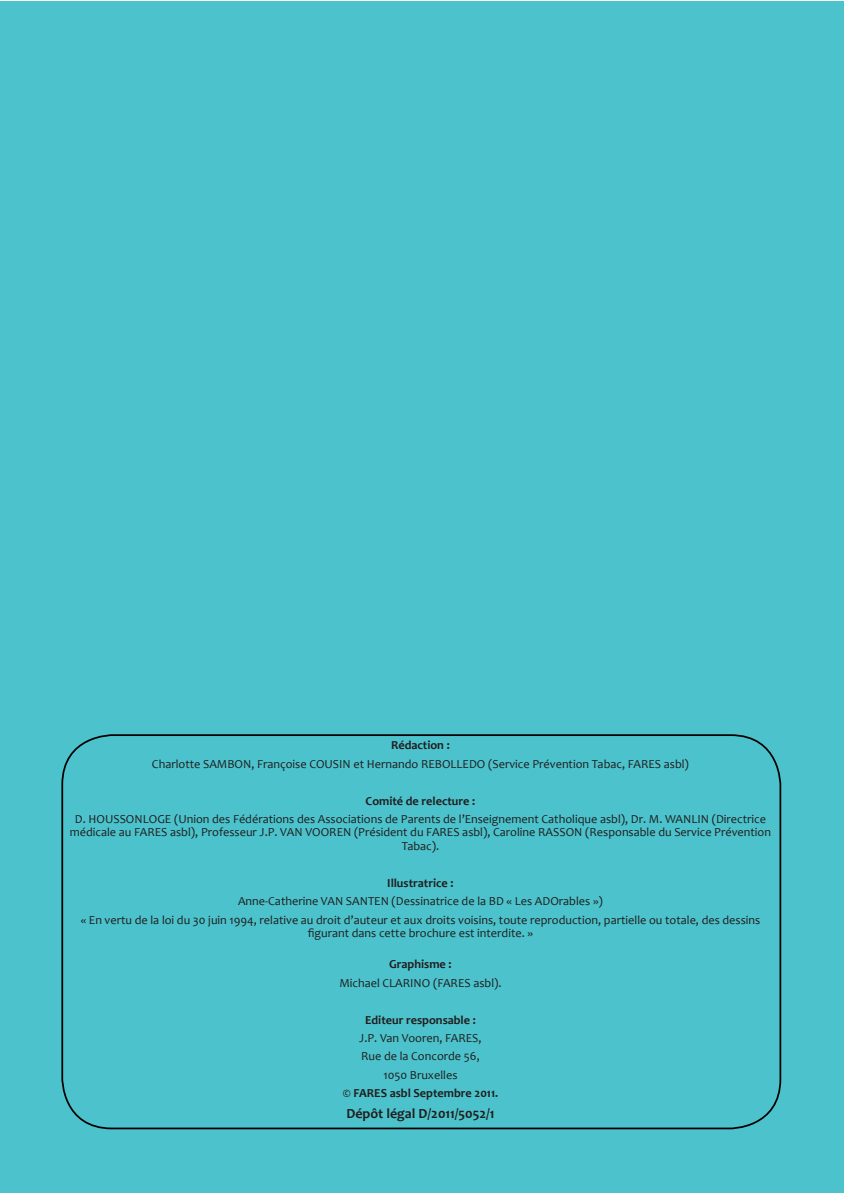
<style>
.page{position:relative;width:844px;height:1193px;background:#fff}
.page>*{position:absolute;margin:0;border:0;box-sizing:border-box;transform-origin:0 0}
.t1{font:700 14px "Candara";color:#201d1e}
.t2{font:12.25px/18.4px "Candara";color:#201d1e;text-align:center}
.t3{font:700 12.25px "Candara";color:#201d1e}
</style>
<div class="page">
<div style="left:0;top:1px;width:843px;height:1191px;background:#4cc3cc"></div>
<div style="left:61px;top:734px;width:719px;height:395px;border:2px solid #000;border-radius:50px"></div>
<p class="t3" style="left:391px;top:737px;width:60px">Rédaction :</p>
<p class="t2" style="left:152px;top:754px;width:538px">Charlotte SAMBON, Françoise COUSIN et Hernando REBOLLEDO (Service Prévention Tabac, FARES asbl)</p>
<p class="t3" style="left:365px;top:792px;width:111px">Comité de relecture :</p>
<p class="t2" style="left:70px;top:812px;width:702px;line-height:13.5px">D. HOUSSONLOGE (Union des Fédérations des Associations de Parents de l’Enseignement Catholique asbl), Dr. M. WANLIN (Directrice médicale au FARES asbl), Professeur J.P. VAN VOOREN (Président du FARES asbl), Caroline RASSON (Responsable du Service Prévention<br>Tabac).</p>
<p class="t3" style="left:387px;top:875px;width:68px">Illustratrice :</p>
<p class="t2" style="left:81px;top:892px;width:680px">Anne-Catherine VAN SANTEN (Dessinatrice de la BD « Les ADOrables »)<br>« En vertu de la loi du 30 juin 1994, relative au droit d’auteur et aux droits voisins, toute reproduction, partielle ou totale, des dessins</p>
<p class="t2" style="left:308px;top:923px;width:226px">figurant dans cette brochure est interdite. »</p>
<p class="t3" style="left:389px;top:956px;width:64px">Graphisme :</p>
<p class="t2" style="left:339px;top:973px;width:164px">Michael CLARINO (FARES asbl).</p>
<p class="t3" style="left:365px;top:1011px;width:112px">Editeur responsable :</p>
<p class="t2" style="left:359px;top:1028px;width:124px">J.P. Van Vooren, FARES,<br>Rue de la Concorde 56,<br>1050 Bruxelles</p>
<p class="t3" style="left:342px;top:1085px;width:157px">© FARES asbl Septembre 2011.</p>
<p class="t1" style="left:346px;top:1104px;width:149px">Dépôt légal D/2011/5052/1</p>
</div>
